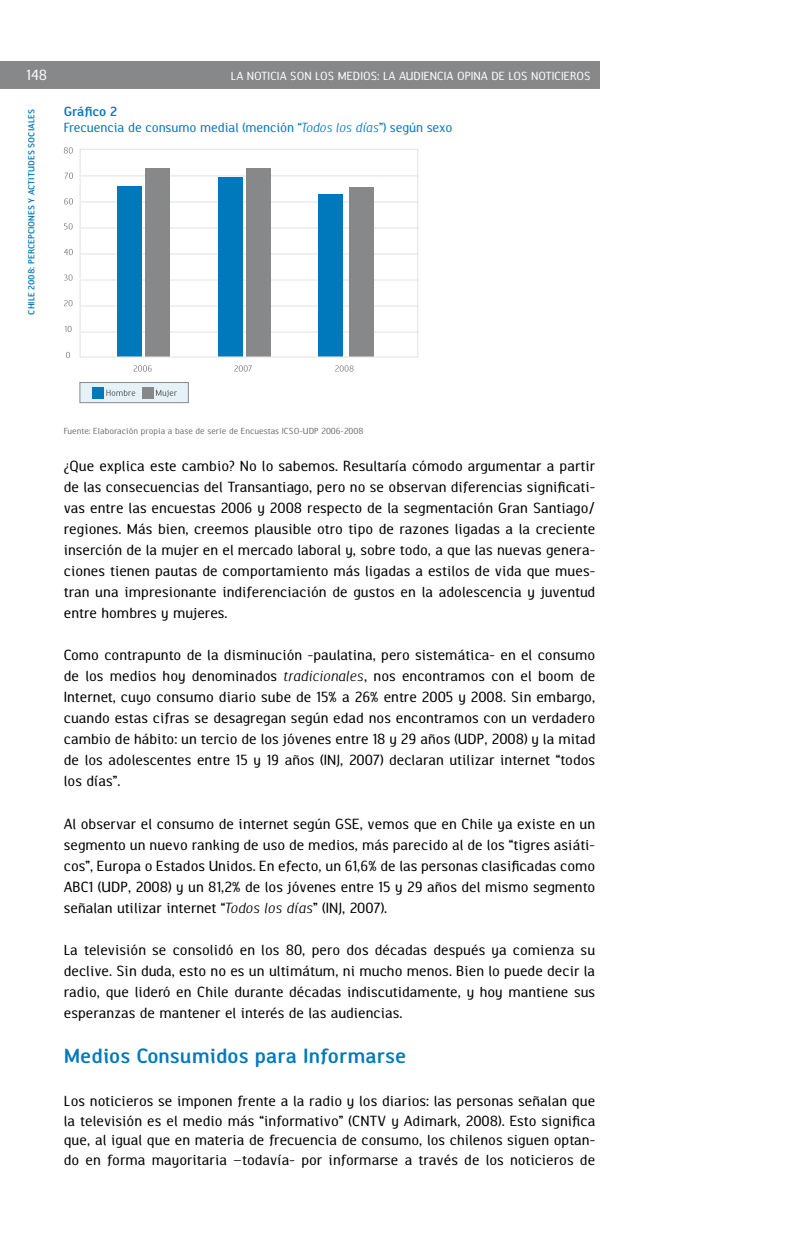
<style>
.page{position:relative;width:808px;height:1234px;background:#fff}
.page>*{position:absolute;margin:0;border:0;box-sizing:border-box;transform-origin:0 0}
.t1{font:700 21px "Indo Sans 04";color:#0079bc}
.t2{font:15px/21px "Indo Sans 04";color:#000;text-align:justify}
.t3{font:15px "Indo Sans 04";color:#fff}
.t4{font:13.5px/16.5px "Indo Sans 04";letter-spacing:-.01em;color:#0079bc}
.t5{font:12px "Indo Sans 04";color:#fff}
.t6{font:9px "Indo Sans 04";color:#707173}
.t7{font:700 9px "Indo Sans 04";color:#0079bc}
.s1{font-weight:700}
.s2{font-style:italic}
</style>
<div class="page">
<div style="left:0;top:61px;width:599px;height:28px;background:#87888a"></div>
<hr style="left:81px;top:175px;width:337px;height:1px;background:#e3e4e5">
<hr style="left:81px;top:201px;width:337px;height:1px;background:#e3e4e5">
<hr style="left:81px;top:227px;width:337px;height:1px;background:#e3e4e5">
<hr style="left:81px;top:253px;width:337px;height:1px;background:#e3e4e5">
<hr style="left:81px;top:279px;width:337px;height:1px;background:#e3e4e5">
<hr style="left:81px;top:305px;width:337px;height:1px;background:#e3e4e5">
<hr style="left:81px;top:331px;width:337px;height:1px;background:#e3e4e5">
<div style="left:145px;top:169px;width:25px;height:188px;background:#87888a"></div>
<div style="left:118px;top:186px;width:24px;height:171px;background:#0079bc"></div>
<div style="left:246px;top:168px;width:25px;height:189px;background:#87888a"></div>
<div style="left:219px;top:177px;width:24px;height:180px;background:#0079bc"></div>
<div style="left:349px;top:187px;width:24px;height:170px;background:#87888a"></div>
<div style="left:318px;top:194px;width:25px;height:163px;background:#0079bc"></div>
<svg style="left:66px;top:352px;width:4px;height:6px"></svg>
<svg style="left:65px;top:326px;width:7px;height:6px"></svg>
<svg style="left:64px;top:300px;width:9px;height:6px"></svg>
<svg style="left:64px;top:274px;width:9px;height:7px"></svg>
<svg style="left:64px;top:249px;width:9px;height:6px"></svg>
<svg style="left:64px;top:223px;width:9px;height:6px"></svg>
<svg style="left:64px;top:198px;width:9px;height:6px"></svg>
<svg style="left:65px;top:172px;width:8px;height:7px"></svg>
<svg style="left:64px;top:147px;width:9px;height:6px"></svg>
<div style="left:80px;top:149px;width:338px;height:208px;border:1px solid #e3e4e5"></div>
<svg style="left:134px;top:365px;width:18px;height:6px"></svg>
<svg style="left:234px;top:365px;width:18px;height:6px"></svg>
<svg style="left:335px;top:365px;width:18px;height:6px"></svg>
<div style="left:80px;top:382px;width:108px;height:20px;background:#e6f2f8;border:1px solid #87888a"></div>
<svg style="left:106px;top:389px;width:29px;height:7px"></svg>
<div style="left:93px;top:387px;width:11px;height:11px;background:#0079bc"></div>
<svg style="left:156px;top:389px;width:21px;height:8px"></svg>
<div style="left:142px;top:387px;width:11px;height:11px;background:#87888a"></div>
<p class="t3" style="left:27px;top:67px;width:22px">148</p>
<p class="t7" style="left:27px;top:314px;width:207px;rotate:-90deg">CHILE 2008: PERCEPCIONES Y ACTITUDES SOCIALES</p>
<p class="t5" style="left:231px;top:70px;width:361px">LA NOTICIA SON LOS MEDIOS: LA AUDIENCIA OPINA DE LOS NOTICIEROS</p>
<p class="t4" style="left:64px;top:104px;width:390px"><span class="s1">Gráfico 2<br></span>Frecuencia de consumo medial (mención “<span class="s2">Todos los días</span>”) según sexo</p>
<p class="t6" style="left:64px;top:426px;width:301px">Fuente: Elaboración propia a base de serie de Encuestas ICSO-UDP 2006-2008</p>
<p class="t2" style="left:64px;top:456px;width:533px">¿Que explica este cambio? No lo sabemos. Resultaría cómodo argumentar a partir de las consecuencias del Transantiago, pero no se observan diferencias significati&shy;vas entre las encuestas 2006 y 2008 respecto de la segmentación Gran Santiago/ regiones. Más bien, creemos plausible otro tipo de razones ligadas a la creciente inserción de la mujer en el mercado laboral y, sobre todo, a que las nuevas genera&shy;ciones tienen pautas de comportamiento más ligadas a estilos de vida que mues&shy;tran una impresionante indiferenciación de gustos en la adolescencia y juventud entre hombres y mujeres.</p>
<p class="t2" style="left:64px;top:645px;width:533px">Como contrapunto de la disminución -paulatina, pero sistemática- en el consumo de los medios hoy denominados <span class="s2">tradicionales</span>, nos encontramos con el boom de Internet, cuyo consumo diario sube de 15% a 26% entre 2005 y 2008. Sin embargo, cuando estas cifras se desagregan según edad nos encontramos con un verdadero cambio de hábito: un tercio de los jóvenes entre 18 y 29 años (UDP, 2008) y la mitad de los adolescentes entre 15 y 19 años (INJ, 2007) declaran utilizar internet “todos los días”.</p>
<p class="t2" style="left:64px;top:813px;width:533px">Al observar el consumo de internet según GSE, vemos que en Chile ya existe en un segmento un nuevo ranking de uso de medios, más parecido al de los “tigres asiáti&shy;cos”, Europa o Estados Unidos. En efecto, un 61,6% de las personas clasificadas como ABC1 (UDP, 2008) y un 81,2% de los jóvenes entre 15 y 29 años del mismo segmento señalan utilizar internet “<span class="s2">Todos los días</span>” (INJ, 2007).</p>
<p class="t2" style="left:64px;top:939px;width:533px">La televisión se consolidó en los 80, pero dos décadas después ya comienza su declive. Sin duda, esto no es un ultimátum, ni mucho menos. Bien lo puede decir la radio, que lideró en Chile durante décadas indiscutidamente, y hoy mantiene sus esperanzas de mantener el interés de las audiencias.</p>
<h1 class="t1" style="left:64px;top:1044px;width:344px">Medios Consumidos para Informarse</h1>
<p class="t2" style="left:64px;top:1092px;width:533px;line-height:19.5px">Los noticieros se imponen frente a la radio y los diarios: las personas señalan que la televisión es el medio más “informativo” (CNTV y Adimark, 2008). Esto significa que, al igual que en materia de frecuencia de consumo, los chilenos siguen optan&shy;do en forma mayoritaria –todavía- por informarse a través de los noticieros de</p>
</div>
